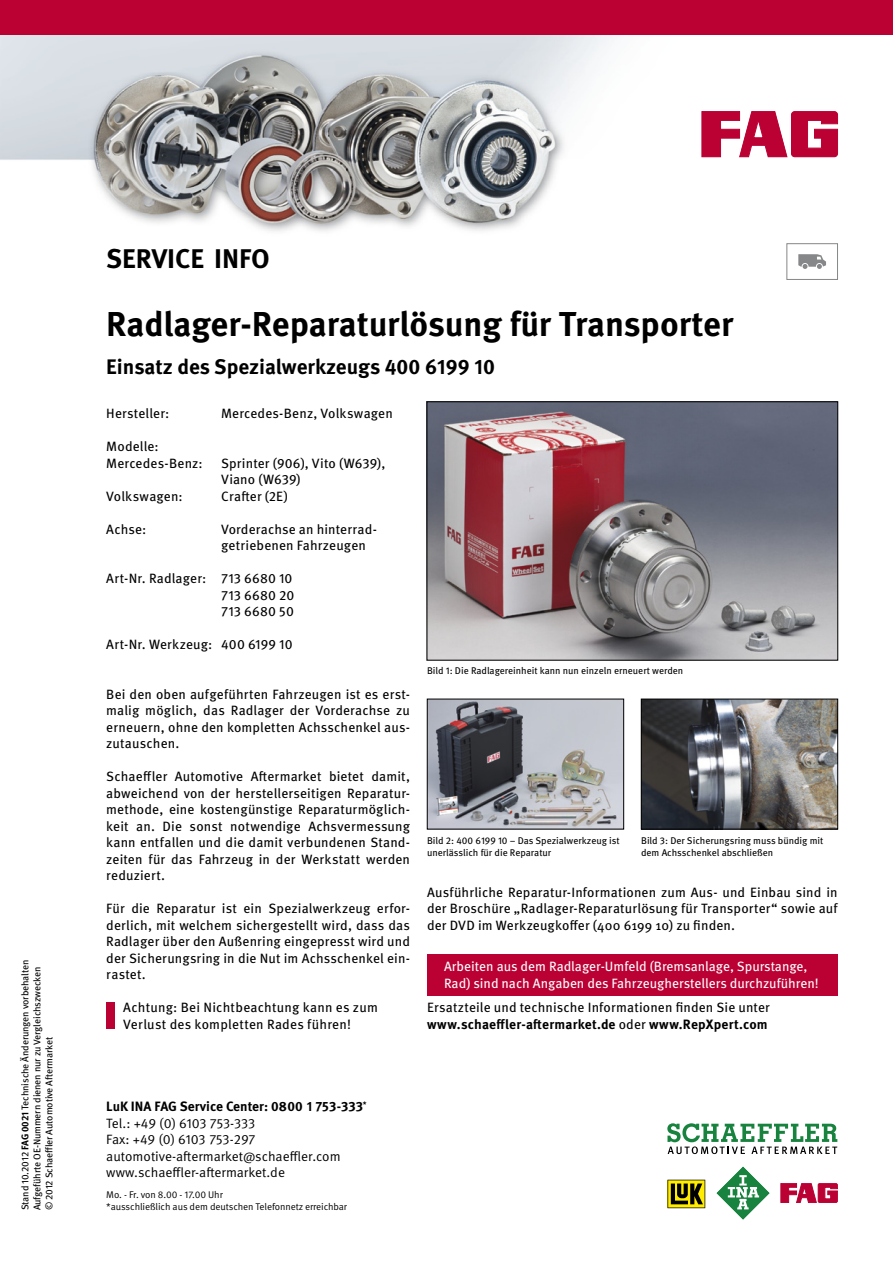
<style>
.page{position:relative;width:893px;height:1263px;background:#fff}
.page>*{position:absolute;margin:0;border:0;box-sizing:border-box;transform-origin:0 0}
.t1{font:700 34.5px "Meta Pro";letter-spacing:-.005em;color:#000}
.t2{font:700 27px "Meta Pro";color:#000}
.t3{font:700 21px "Meta Pro";color:#000}
.t4{font:13.5px/16.5px "Meta Pro";letter-spacing:.01em;color:#000}
.t5{font:13.5px/16.5px "Meta Pro Norm";color:#000}
.t6{font:13.5px/16.5px "Meta Pro";color:#fff}
.t7{font:700 13.5px "Meta Pro";color:#000}
.t8{font:9.75px/12px "Meta Pro";letter-spacing:-.01em;color:#000}
.t9{font:9.75px/12px "Meta Pro Norm";letter-spacing:-.01em;color:#000}
.s1{font-weight:700}
</style>
<div class="page">
<div style="left:106px;top:1002px;width:9px;height:27px;background:#bb0034"></div>
<img style="left:429px;top:701px;width:193px;height:126px">
<div style="left:427px;top:699px;width:197px;height:130px;border:1px solid #000"></div>
<img style="left:643px;top:701px;width:193px;height:126px">
<div style="left:641px;top:699px;width:197px;height:130px;border:1px solid #000"></div>
<img style="left:429px;top:404px;width:407px;height:254px">
<div style="left:427px;top:954px;width:411px;height:42px;background:#bb0034"></div>
<div style="left:787px;top:243px;width:51px;height:37px;border:1px solid #868788"></div>
<svg style="left:798px;top:254px;width:28px;height:15px"></svg>
<img style="left:0;top:34px;width:893px;height:197px">
<svg style="left:667px;top:1180px;width:38px;height:28px"></svg>
<svg style="left:781px;top:1183px;width:56px;height:19px"></svg>
<svg style="left:716px;top:1166px;width:54px;height:54px"></svg>
<svg style="left:667px;top:1123px;width:170px;height:31px"></svg>
<svg style="left:702px;top:111px;width:136px;height:46px"></svg>
<div style="left:0;top:0;width:893px;height:34px;background:#bb0034"></div>
<p class="t8" style="left:19px;top:1210px;width:252px;rotate:-90deg">Stand 10.2012 <span class="s1">FAG 0021</span> Technische Änderungen vorbehalten<br>Aufgeführte OE-Nummern dienen nur zu Vergleichszwecken © 2012 Schaeffler Automotive Aftermarket</p>
<h2 class="t2" style="left:106px;top:238px;width:165px">SERVICE INFO</h2>
<h1 class="t1" style="left:106px;top:297px;width:629px">Radlager-Reparaturlösung für Transporter</h1>
<h3 class="t3" style="left:106px;top:350px;width:390px">Einsatz des Spezialwerkzeugs 400 6199 10</h3>
<p class="t4" style="left:106px;top:404px;width:65px">Hersteller:</p>
<p class="t4" style="left:221px;top:404px;width:173px">Mercedes-Benz, Volkswagen</p>
<p class="t4" style="left:106px;top:437px;width:98px">Modelle:<br>Mercedes-Benz:</p>
<p class="t4" style="left:221px;top:454px;width:166px">Sprinter (906), Vito (W639),<br>Viano (W639)</p>
<p class="t4" style="left:106px;top:487px;width:78px">Volkswagen:</p>
<p class="t4" style="left:221px;top:487px;width:68px">Crafter (2E)</p>
<p class="t4" style="left:106px;top:520px;width:42px">Achse:</p>
<p class="t4" style="left:221px;top:520px;width:157px">Vorderachse an hinterrad&shy;getriebenen Fahrzeugen</p>
<p class="t4" style="left:221px;top:569px;width:75px;text-indent:-115px">Art-Nr. Radlager: 713 6680 10<br>713 6680 20<br>713 6680 50</p>
<p class="t4" style="left:106px;top:635px;width:188px">Art-Nr. Werkzeug: 400 6199 10</p>
<p class="t4" style="left:106px;top:685px;width:305px;text-align:justify">Bei den oben aufgeführten Fahrzeugen ist es erst&shy;malig möglich, das Radlager der Vorderachse zu erneuern, ohne den kompletten Achsschenkel aus&shy;zutauschen.</p>
<p class="t4" style="left:106px;top:767px;width:305px;text-align:justify">Schaeffler Automotive Aftermarket bietet damit, abweichend von der herstellerseitigen Reparatur&shy;methode, eine kostengünstige Reparaturmöglich&shy;keit an. Die sonst notwendige Achsvermessung kann entfallen und die damit verbundenen Stand&shy;zeiten für das Fahrzeug in der Werkstatt werden reduziert.</p>
<p class="t4" style="left:106px;top:899px;width:305px;text-align:justify">Für die Reparatur ist ein Spezialwerkzeug erfor&shy;derlich, mit welchem sichergestellt wird, dass das Radlager über den Außenring eingepresst wird und der Sicherungsring in die Nut im Achsschenkel ein&shy;rastet.</p>
<p class="t4" style="left:123px;top:998px;width:256px">Achtung: Bei Nichtbeachtung kann es zum<br>Verlust des kompletten Rades führen!</p>
<p class="t8" style="left:427px;top:664px;width:258px">Bild 1: Die Radlagereinheit kann nun einzeln erneuert werden</p>
<p class="t8" style="left:427px;top:834px;width:194px">Bild 2: 400 6199 10 – Das Spezialwerkzeug ist unerlässlich für die Reparatur</p>
<p class="t8" style="left:641px;top:834px;width:184px">Bild 3: Der Sicherungsring muss bündig mit dem Achsschenkel abschließen</p>
<p class="t4" style="left:427px;top:883px;width:412px;text-align:justify">Ausführliche Reparatur-Informationen zum Aus- und Einbau sind in der Broschüre „Radlager-Reparaturlösung für Transporter“ sowie auf der DVD im Werkzeugkoffer (400 6199 10) zu finden.</p>
<p class="t6" style="left:444px;top:957px;width:376px">Arbeiten aus dem Radlager-Umfeld (Bremsanlage, Spurstange,<br>Rad) sind nach Angaben des Fahrzeugherstellers durchzuführen!</p>
<p class="t4" style="left:427px;top:998px;width:344px">Ersatzteile und technische Informationen finden Sie unter <span class="s1">www.schaeffler-aftermarket.de</span> oder <span class="s1">www.RepXpert.com</span></p>
<p class="t7" style="left:106px;top:1096px;width:262px">LuK INA FAG Service Center: 0800 1 753-333<sup>*</sup></p>
<p class="t5" style="left:106px;top:1114px;width:236px">Tel.: +49 (0) 6103 753-333<br>Fax: +49 (0) 6103 753-297 automotive-aftermarket@schaeffler.com www.schaeffler-aftermarket.de</p>
<p class="t9" style="left:106px;top:1188px;width:242px">Mo. - Fr. von 8.00 - 17.00 Uhr<br>*ausschließlich aus dem deutschen Telefonnetz erreichbar</p>
</div>
